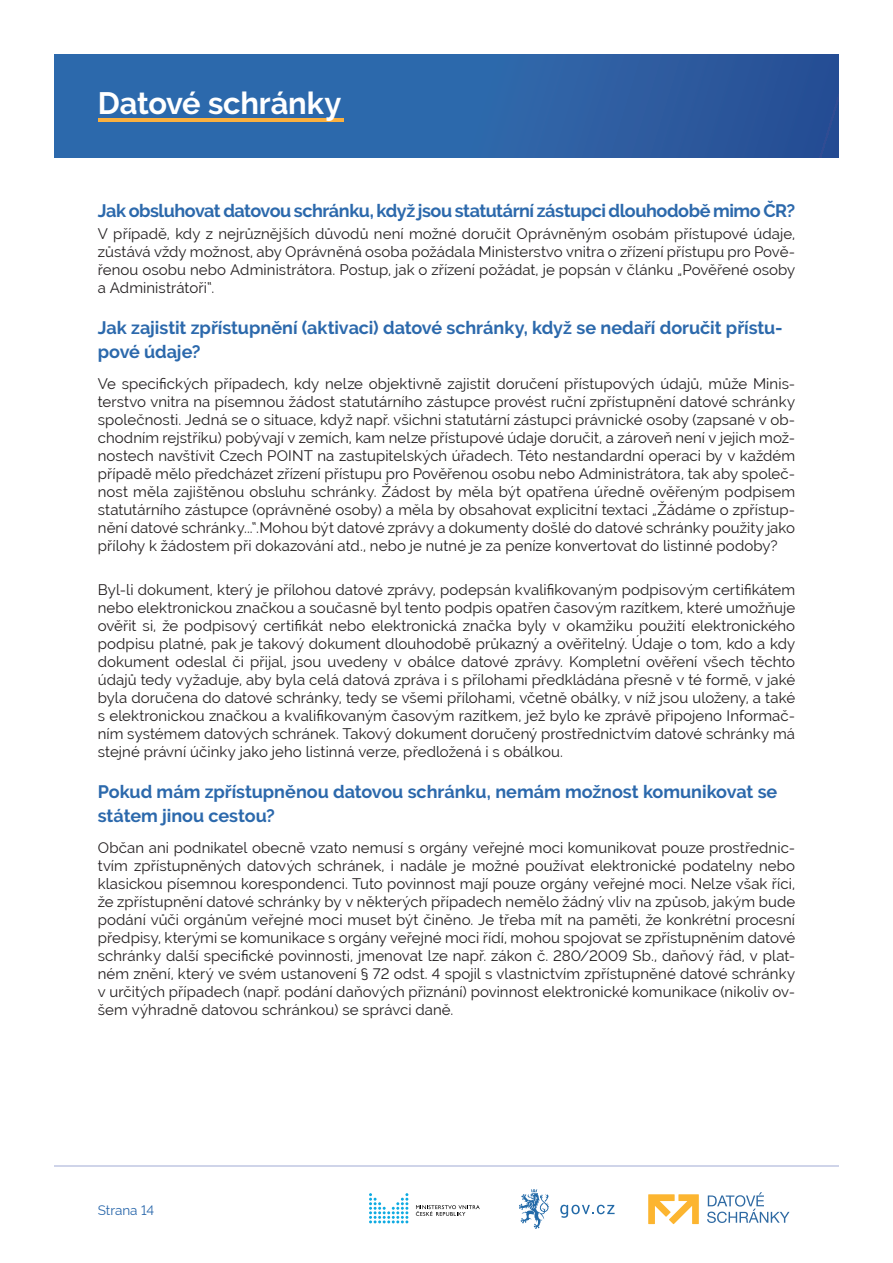
<style>
.page{position:relative;width:893px;height:1263px;background:#fff}
.page>*{position:absolute;margin:0;border:0;box-sizing:border-box;transform-origin:0 0}
.t1{font:700 30.75px "Raleway";letter-spacing:-.005em;color:#fff}
.t2{font:700 18px/24px "Raleway";letter-spacing:-.005em;color:#2c69ac}
.t3{font:700 18px "Raleway";letter-spacing:-.025em;color:#2c69ac}
.t4{font:15px/18px "Raleway";letter-spacing:.005em;color:#231f20;text-align:justify}
.t5{font:13.5px "Raleway";letter-spacing:-.005em;color:#2c69ac}
</style>
<div class="page">
<svg style="left:707px;top:1192px;width:82px;height:31px"></svg>
<svg style="left:648px;top:1194px;width:51px;height:30px"></svg>
<svg style="left:519px;top:1189px;width:30px;height:40px"></svg>
<svg style="left:560px;top:1205px;width:55px;height:13px"></svg>
<svg style="left:416px;top:1205px;width:64px;height:11px"></svg>
<svg style="left:369px;top:1193px;width:39px;height:30px"></svg>
<hr style="left:54px;top:1165px;width:785px;height:1px;background:#cfd4e9">
<div style="left:54px;top:54px;width:785px;height:103px;background:linear-gradient(to right,#3171b0,#2a559a)"></div>
<hr style="left:98px;top:119px;width:246px;height:3px;background:#fbb03f">
<h1 class="t1" style="left:98px;top:86px;width:245px">Datové schránky</h1>
<p class="t3" style="left:98px;top:200px;width:699px">Jak obsluhovat datovou schránku, když jsou statutární zástupci dlouhodobě mimo ČR?</p>
<p class="t4" style="left:98px;top:225px;width:699px">V případě, kdy z nejrůznějších důvodů není možné doručit Oprávněným osobám přístupové údaje, zůstává vždy možnost, aby Oprávněná osoba požádala Ministerstvo vnitra o zřízení přístupu pro Pově&shy;řenou osobu nebo Administrátora. Postup, jak o zřízení požádat, je popsán v článku „Pověřené osoby a Administrátoři“.</p>
<p class="t2" style="left:98px;top:316px;width:686px">Jak zajistit zpřístupnění (aktivaci) datové schránky, když se nedaří doručit přístu&shy;pové údaje?</p>
<p class="t4" style="left:98px;top:374px;width:699px">Ve specifických případech, kdy nelze objektivně zajistit doručení přístupových údajů, může Minis&shy;terstvo vnitra na písemnou žádost statutárního zástupce provést ruční zpřístupnění datové schránky společnosti. Jedná se o situace, když např. všichni statutární zástupci právnické osoby (zapsané v ob&shy;chodním rejstříku) pobývají v zemích, kam nelze přístupové údaje doručit, a zároveň není v jejich mož&shy;nostech navštívit Czech POINT na zastupitelských úřadech. Této nestandardní operaci by v každém případě mělo předcházet zřízení přístupu pro Pověřenou osobu nebo Administrátora, tak aby společ&shy;nost měla zajištěnou obsluhu schránky. Žádost by měla být opatřena úředně ověřeným podpisem statutárního zástupce (oprávněné osoby) a měla by obsahovat explicitní textaci „Žádáme o zpřístup&shy;nění datové schránky...“.Mohou být datové zprávy a dokumenty došlé do datové schránky použity jako přílohy k žádostem při dokazování atd., nebo je nutné je za peníze konvertovat do listinné podoby?</p>
<p class="t4" style="left:98px;top:581px;width:699px">Byl-li dokument, který je přílohou datové zprávy, podepsán kvalifikovaným podpisovým certifikátem nebo elektronickou značkou a současně byl tento podpis opatřen časovým razítkem, které umožňuje ověřit si, že podpisový certifikát nebo elektronická značka byly v okamžiku použití elektronického podpisu platné, pak je takový dokument dlouhodobě průkazný a ověřitelný. Údaje o tom, kdo a kdy dokument odeslal či přijal, jsou uvedeny v obálce datové zprávy. Kompletní ověření všech těchto údajů tedy vyžaduje, aby byla celá datová zpráva i s přílohami předkládána přesně v té formě, v jaké byla doručena do datové schránky, tedy se všemi přílohami, včetně obálky, v níž jsou uloženy, a také s elektronickou značkou a kvalifikovaným časovým razítkem, jež bylo ke zprávě připojeno Informač&shy;ním systémem datových schránek. Takový dokument doručený prostřednictvím datové schránky má stejné právní účinky jako jeho listinná verze, předložená i s obálkou.</p>
<p class="t2" style="left:98px;top:780px;width:681px">Pokud mám zpřístupněnou datovou schránku, nemám možnost komunikovat se státem jinou cestou?</p>
<p class="t4" style="left:98px;top:839px;width:699px">Občan ani podnikatel obecně vzato nemusí s orgány veřejné moci komunikovat pouze prostřednic&shy;tvím zpřístupněných datových schránek, i nadále je možné používat elektronické podatelny nebo klasickou písemnou korespondenci. Tuto povinnost mají pouze orgány veřejné moci. Nelze však říci, že zpřístupnění datové schránky by v některých případech nemělo žádný vliv na způsob, jakým bude podání vůči orgánům veřejné moci muset být činěno. Je třeba mít na paměti, že konkrétní procesní předpisy, kterými se komunikace s orgány veřejné moci řídí, mohou spojovat se zpřístupněním datové schránky další specifické povinnosti, jmenovat lze např. zákon č. 280/2009 Sb., daňový řád, v plat&shy;ném znění, který ve svém ustanovení § 72 odst. 4 spojil s vlastnictvím zpřístupněné datové schránky v určitých případech (např. podání daňových přiznání) povinnost elektronické komunikace (nikoliv ov&shy;šem výhradně datovou schránkou) se správci daně.</p>
<p class="t5" style="left:98px;top:1202px;width:58px">Strana 14</p>
</div>
